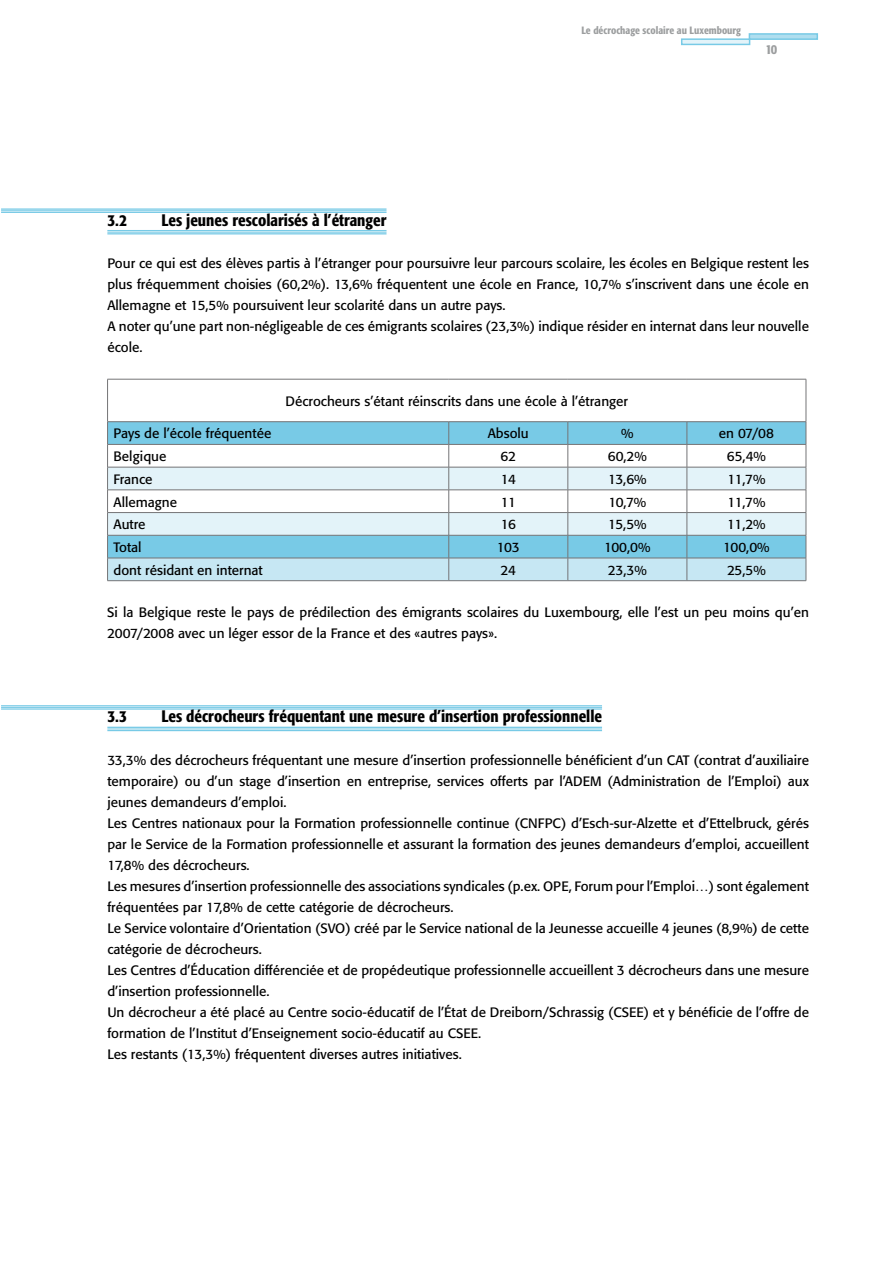
<style>
.page{position:relative;width:893px;height:1263px;background:#fff}
.page>*{position:absolute;margin:0;border:0;box-sizing:border-box;transform-origin:0 0}
.t1{font:500 condensed 16.5px "Formata";color:#000}
.t2{font:13.5px/21px "Formata";color:#000}
.t3{font:500 condensed 13.5px "Formata";color:#9c9e9f}
.t4{font:500 condensed 10.5px "Formata";color:#9c9e9f}
</style>
<div class="page">
<svg style="left:749px;top:33px;width:69px;height:7px"></svg>
<svg style="left:681px;top:38px;width:69px;height:7px"></svg>
<hr style="left:1px;top:208px;width:385px;height:2px;background:#78cae6">
<hr style="left:1px;top:210px;width:385px;height:1px;background:#78cae6">
<hr style="left:1px;top:212px;width:385px;height:1px;background:#78cae6">
<hr style="left:107px;top:230px;width:279px;height:1px;background:#78cae6">
<hr style="left:107px;top:232px;width:279px;height:1px;background:#78cae6">
<hr style="left:107px;top:233px;width:279px;height:1px;background:#78cae6">
<hr style="left:1px;top:705px;width:601px;height:1px;background:#78cae6">
<hr style="left:1px;top:707px;width:601px;height:1px;background:#78cae6">
<hr style="left:1px;top:708px;width:601px;height:2px;background:#78cae6">
<hr style="left:107px;top:727px;width:495px;height:1px;background:#78cae6">
<hr style="left:107px;top:729px;width:495px;height:1px;background:#78cae6">
<hr style="left:107px;top:730px;width:495px;height:1px;background:#78cae6">
<hr style="left:107px;top:379px;width:342px;height:1px;background:#747476">
<hr style="left:107px;top:379px;width:1px;height:42px;background:#747476">
<hr style="left:449px;top:379px;width:119px;height:1px;background:#747476">
<hr style="left:568px;top:379px;width:119px;height:1px;background:#747476">
<hr style="left:687px;top:379px;width:119px;height:1px;background:#747476">
<hr style="left:806px;top:379px;width:1px;height:42px;background:#747476">
<hr style="left:107px;top:421px;width:342px;height:1px;background:#747476">
<hr style="left:449px;top:421px;width:119px;height:1px;background:#747476">
<hr style="left:568px;top:421px;width:119px;height:1px;background:#747476">
<hr style="left:687px;top:421px;width:119px;height:1px;background:#747476">
<svg style="left:107px;top:422px;width:700px;height:159px"></svg>
<hr style="left:107px;top:580px;width:342px;height:1px;background:#747476">
<hr style="left:449px;top:580px;width:119px;height:1px;background:#747476">
<hr style="left:568px;top:580px;width:119px;height:1px;background:#747476">
<hr style="left:687px;top:580px;width:119px;height:1px;background:#747476">
<p class="t4" style="left:581px;top:23px;width:161px">Le décrochage scolaire au Luxembourg</p>
<p class="t3" style="left:765px;top:41px;width:13px">10</p>
<p class="t1" style="left:107px;top:210px;width:21px">3.2</p>
<p class="t1" style="left:161px;top:210px;width:227px">Les jeunes rescolarisés à l’étranger</p>
<p class="t2" style="left:107px;top:253px;width:703px">Pour ce qui est des élèves partis à l’étranger pour poursuivre leur parcours scolaire, les écoles en Belgique restent les plus fréquemment choisies (60,2%). 13,6% fréquentent une école en France, 10,7% s’inscrivent dans une école en Allemagne et 15,5% poursuivent leur scolarité dans un autre pays.<br>A noter qu’une part non-négligeable de ces émigrants scolaires (23,3%) indique résider en internat dans leur nouvelle école.</p>
<p class="t2" style="left:285px;top:390px;width:344px">Décrocheurs s’étant réinscrits dans une école à l’étranger</p>
<p class="t2" style="left:114px;top:423px;width:159px">Pays de l’école fréquentée</p>
<p class="t2" style="left:488px;top:423px;width:43px">Absolu</p>
<p class="t2" style="left:621px;top:423px;width:14px">%</p>
<p class="t2" style="left:719px;top:423px;width:57px">en 07/08</p>
<p class="t2" style="left:114px;top:446px;width:54px">Belgique</p>
<p class="t2" style="left:500px;top:446px;width:17px">62</p>
<p class="t2" style="left:608px;top:446px;width:41px">60,2%</p>
<p class="t2" style="left:727px;top:446px;width:41px">65,4%</p>
<p class="t2" style="left:114px;top:468px;width:41px">France</p>
<p class="t2" style="left:501px;top:468px;width:17px">14</p>
<p class="t2" style="left:608px;top:468px;width:40px">13,6%</p>
<p class="t2" style="left:727px;top:468px;width:39px">11,7%</p>
<p class="t2" style="left:114px;top:491px;width:65px">Allemagne</p>
<p class="t2" style="left:501px;top:491px;width:17px">11</p>
<p class="t2" style="left:608px;top:491px;width:39px">10,7%</p>
<p class="t2" style="left:727px;top:491px;width:39px">11,7%</p>
<p class="t2" style="left:114px;top:514px;width:34px">Autre</p>
<p class="t2" style="left:501px;top:514px;width:17px">16</p>
<p class="t2" style="left:608px;top:514px;width:40px">15,5%</p>
<p class="t2" style="left:727px;top:514px;width:40px">11,2%</p>
<p class="t2" style="left:114px;top:537px;width:30px">Total</p>
<p class="t2" style="left:497px;top:537px;width:25px">103</p>
<p class="t2" style="left:604px;top:537px;width:48px">100,0%</p>
<p class="t2" style="left:723px;top:537px;width:48px">100,0%</p>
<p class="t2" style="left:114px;top:559px;width:151px">dont résidant en internat</p>
<p class="t2" style="left:500px;top:559px;width:17px">24</p>
<p class="t2" style="left:608px;top:559px;width:40px">23,3%</p>
<p class="t2" style="left:727px;top:559px;width:40px">25,5%</p>
<p class="t2" style="left:107px;top:602px;width:703px">Si la Belgique reste le pays de prédilection des émigrants scolaires du Luxembourg, elle l’est un peu moins qu’en<br>2007/2008 avec un léger essor de la France et des «autres pays».</p>
<p class="t1" style="left:107px;top:706px;width:21px">3.3</p>
<p class="t1" style="left:161px;top:706px;width:442px">Les décrocheurs fréquentant une mesure d’insertion professionnelle</p>
<p class="t2" style="left:107px;top:749px;width:703px">33,3% des décrocheurs fréquentant une mesure d’insertion professionnelle bénéficient d’un CAT (contrat d’auxiliaire temporaire) ou d’un stage d’insertion en entreprise, services offerts par l’ADEM (Administration de l’Emploi) aux jeunes demandeurs d’emploi.<br>Les Centres nationaux pour la Formation professionnelle continue (CNFPC) d’Esch-sur-Alzette et d’Ettelbruck, gérés par le Service de la Formation professionnelle et assurant la formation des jeunes demandeurs d’emploi, accueillent 17,8% des décrocheurs.<br>Les mesures d’insertion professionnelle des associations syndicales (p.ex. OPE, Forum pour l’Emploi…) sont également fréquentées par 17,8% de cette catégorie de décrocheurs.<br>Le Service volontaire d’Orientation (SVO) créé par le Service national de la Jeunesse accueille 4 jeunes (8,9%) de cette catégorie de décrocheurs.<br>Les Centres d’Éducation différenciée et de propédeutique professionnelle accueillent 3 décrocheurs dans une mesure d’insertion professionnelle.<br>Un décrocheur a été placé au Centre socio-éducatif de l’État de Dreiborn/Schrassig (CSEE) et y bénéficie de l’offre de formation de l’Institut d’Enseignement socio-éducatif au CSEE.<br>Les restants (13,3%) fréquentent diverses autres initiatives.</p>
</div>
